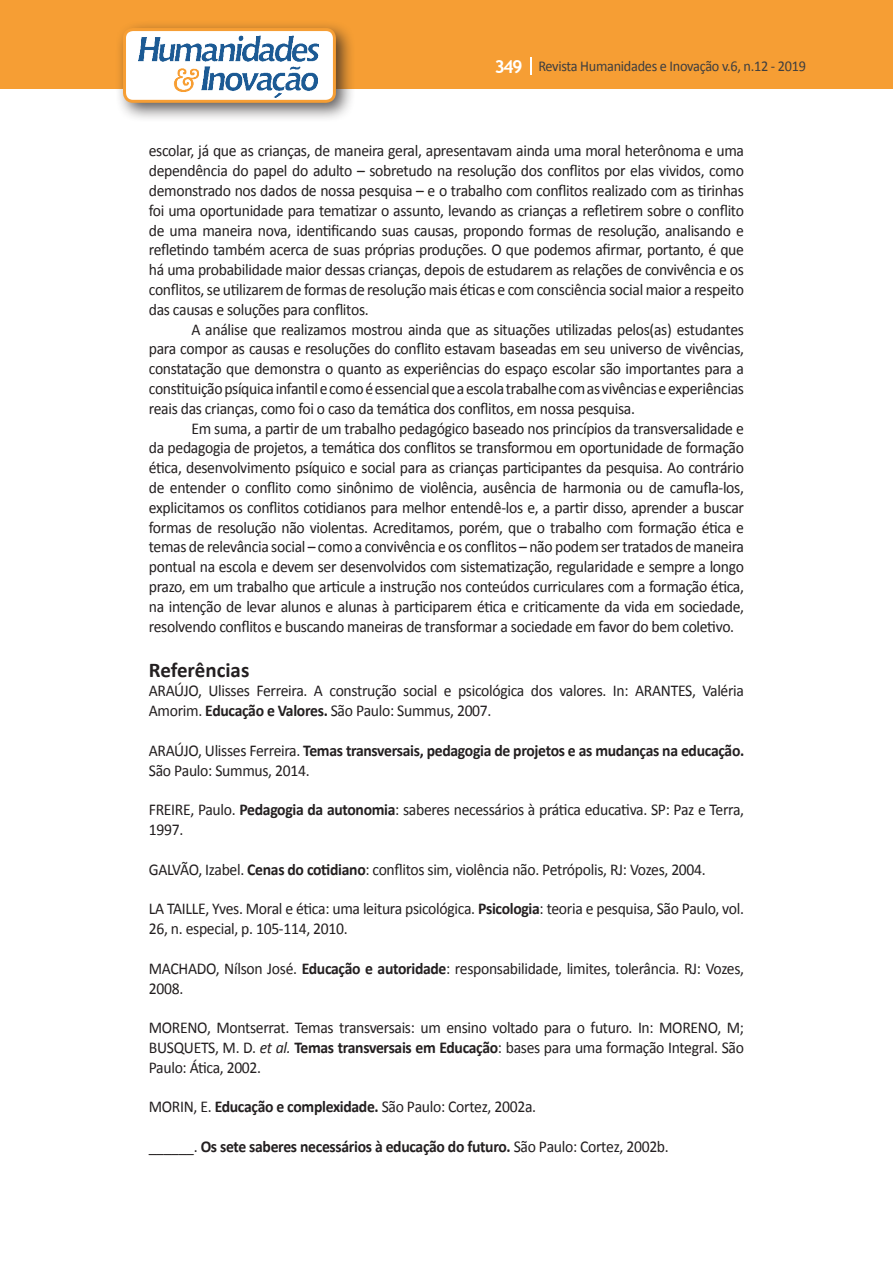
<style>
.page{position:relative;width:893px;height:1263px;background:#fff}
.page>*{position:absolute;margin:0;border:0;box-sizing:border-box;transform-origin:0 0}
.Titulo_2{font:700 21px "Calibri";color:#231f20}
.texto{font:16.5px/19.8px "Calibri";letter-spacing:-.02em;color:#231f20;text-align:justify;scale:.95 1}
.texto-2{font:700 16.5px/19.8px "Calibri";letter-spacing:-.02em;color:#231f20;scale:.95 1}
.t1{font:15px "Calibri";letter-spacing:-.02em;color:#3e3e3f;scale:.95 1}
.s1{font-family:"Trebuchet MS";font-weight:700;font-size:18px;color:#fff}
.s2{font-weight:700}
.s3{font-weight:400}
.s4{font-style:italic}
</style>
<div class="page">
<div style="left:0;top:0;width:893px;height:88px;background:#f69e34"></div>
<svg style="left:530px;top:57px;width:2px;height:18px"></svg>
<div style="left:115px;top:20px;width:241px;height:103px;background:#231f20;opacity:.75"></div>
<div style="left:125px;top:30px;width:209px;height:71px;background:#fff;border-radius:9px"></div>
<img style="left:138px;top:35px;width:181px;height:62px">
<div style="left:123px;top:28px;width:213px;height:75px;border:3px solid #f69e34;border-radius:9px"></div>
<p class="t1" style="left:495px;top:57px;width:329px"><span class="s1">349</span> Revista Humanidades e Inovação v.6, n.12 - 2019</p>
<p class="texto" style="left:149px;top:141px;width:628px">escolar, já que as crianças, de maneira geral, apresentavam ainda uma moral heterônoma e uma dependência do papel do adulto – sobretudo na resolução dos conflitos por elas vividos, como demonstrado nos dados de nossa pesquisa – e o trabalho com conflitos realizado com as tirinhas foi uma oportunidade para tematizar o assunto, levando as crianças a refletirem sobre o conflito de uma maneira nova, identificando suas causas, propondo formas de resolução, analisando e refletindo também acerca de suas próprias produções. O que podemos afirmar, portanto, é que há uma probabilidade maior dessas crianças, depois de estudarem as relações de convivência e os conflitos, se utilizarem de formas de resolução mais éticas e com consciência social maior a respeito das causas e soluções para conflitos.</p>
<p class="texto" style="left:149px;top:319px;width:628px;text-indent:43px">A análise que realizamos mostrou ainda que as situações utilizadas pelos(as) estudantes para compor as causas e resoluções do conflito estavam baseadas em seu universo de vivências, constatação que demonstra o quanto as experiências do espaço escolar são importantes para a constituição psíquica infantil e como é essencial que a escola trabalhe com as vivências e experiências reais das crianças, como foi o caso da temática dos conflitos, em nossa pesquisa.</p>
<p class="texto" style="left:149px;top:418px;width:628px;text-indent:43px">Em suma, a partir de um trabalho pedagógico baseado nos princípios da transversalidade e da pedagogia de projetos, a temática dos conflitos se transformou em oportunidade de formação ética, desenvolvimento psíquico e social para as crianças participantes da pesquisa. Ao contrário de entender o conflito como sinônimo de violência, ausência de harmonia ou de camufla-los, explicitamos os conflitos cotidianos para melhor entendê-los e, a partir disso, aprender a buscar formas de resolução não violentas. Acreditamos, porém, que o trabalho com formação ética e temas de relevância social – como a convivência e os conflitos – não podem ser tratados de maneira pontual na escola e devem ser desenvolvidos com sistematização, regularidade e sempre a longo prazo, em um trabalho que articule a instrução nos conteúdos curriculares com a formação ética, na intenção de levar alunos e alunas à participarem ética e criticamente da vida em sociedade, resolvendo conflitos e buscando maneiras de transformar a sociedade em favor do bem coletivo.</p>
<p class="Titulo_2" style="left:149px;top:656px;width:102px">Referências</p>
<p class="texto" style="left:149px;top:681px;width:628px">ARAÚJO, Ulisses Ferreira. A construção social e psicológica dos valores. In: ARANTES, Valéria<br>Amorim. <span class="s2">Educação e Valores.</span> São Paulo: Summus, 2007.</p>
<p class="texto-2" style="left:149px;top:740px;width:628px"><span class="s3">ARAÚJO, Ulisses Ferreira.</span> Temas transversais, pedagogia de projetos e as mudanças na educação.<br><span class="s3">São Paulo: Summus, 2014.</span></p>
<p class="texto" style="left:149px;top:800px;width:628px">FREIRE, Paulo. <span class="s2">Pedagogia da autonomia</span>: saberes necessários à prática educativa. SP: Paz e Terra,<br>1997.</p>
<p class="texto" style="left:149px;top:859px;width:588px">GALVÃO, Izabel. <span class="s2">Cenas do cotidiano</span>: conflitos sim, violência não. Petrópolis, RJ: Vozes, 2004.</p>
<p class="texto" style="left:149px;top:899px;width:628px">LA TAILLE, Yves. Moral e ética: uma leitura psicológica. <span class="s2">Psicologia</span>: teoria e pesquisa, São Paulo, vol.<br>26, n. especial, p. 105-114, 2010.</p>
<p class="texto" style="left:149px;top:958px;width:628px">MACHADO, Nílson José. <span class="s2">Educação e autoridade</span>: responsabilidade, limites, tolerância. RJ: Vozes,<br>2008.</p>
<p class="texto" style="left:149px;top:1018px;width:628px">MORENO, Montserrat. Temas transversais: um ensino voltado para o futuro. In: MORENO, M; BUSQUETS, M. D. <span class="s4">et al.</span> <span class="s2">Temas transversais em Educação</span>: bases para uma formação Integral. São Paulo: Ática, 2002.</p>
<p class="texto" style="left:149px;top:1097px;width:409px">MORIN, E. <span class="s2">Educação e complexidade.</span> São Paulo: Cortez, 2002a.</p>
<p class="texto-2" style="left:149px;top:1136px;width:549px"><span class="s3">______.</span> Os sete saberes necessários à educação do futuro. <span class="s3">São Paulo: Cortez, 2002b.</span></p>
</div>
